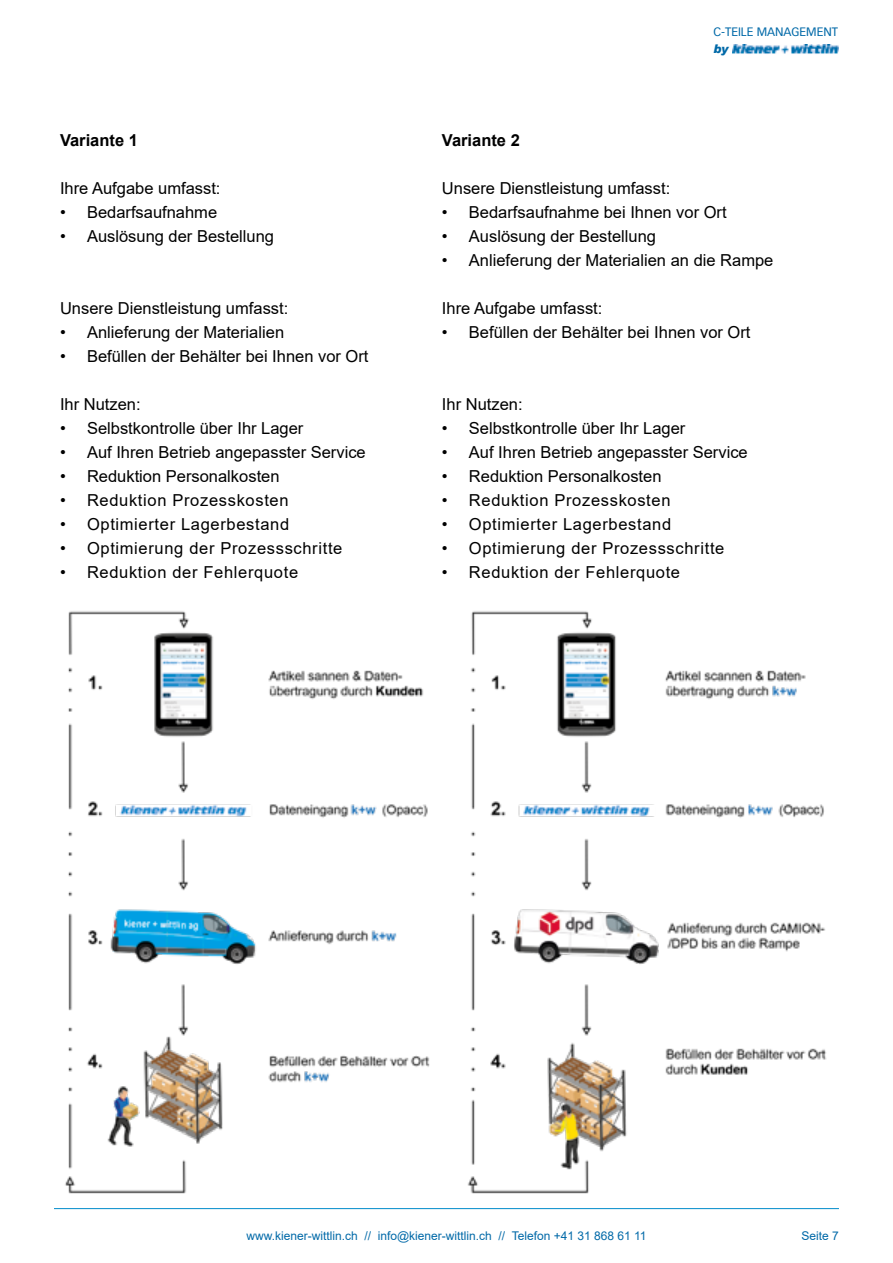
<style>
.page{position:relative;width:893px;height:1263px;background:#fff}
.page>*{position:absolute;margin:0;border:0;box-sizing:border-box;transform-origin:0 0}
.t1{font:16.5px "Arial";color:#000}
.t2{font:16.5px "Arial";letter-spacing:.04em;color:#000}
.t3{font:700 16.5px "Arial";color:#000}
.t4{font:12px "Arial";color:#0069a8}
.t5{font:12px "Vectora LT Std";color:#0069a8}
.t6{font:italic 900 12px "Arial";color:#0069a8}
</style>
<div class="page">
<hr style="left:54px;top:1208px;width:785px;height:1px;background:#008bcb">
<img style="left:732px;top:45px;width:107px;height:9px">
<img style="left:65px;top:611px;width:762px;height:583px">
<p class="t5" style="left:713px;top:25px;width:126px">C-TEILE MANAGEMENT</p>
<p class="t6" style="left:713px;top:41px;width:17px">by</p>
<p class="t3" style="left:60px;top:128px;width:79px">Variante 1</p>
<p class="t3" style="left:442px;top:128px;width:79px">Variante 2</p>
<p class="t1" style="left:60px;top:176px;width:162px">Ihre Aufgabe umfasst:</p>
<p class="t1" style="left:60px;top:200px;width:159px">• Bedarfsaufnahme</p>
<p class="t1" style="left:60px;top:224px;width:216px">• Auslösung der Bestellung</p>
<p class="t1" style="left:442px;top:176px;width:230px">Unsere Dienstleistung umfasst:</p>
<p class="t1" style="left:442px;top:200px;width:286px">• Bedarfsaufnahme bei Ihnen vor Ort</p>
<p class="t1" style="left:442px;top:224px;width:216px">• Auslösung der Bestellung</p>
<p class="t1" style="left:442px;top:248px;width:333px">• Anlieferung der Materialien an die Rampe</p>
<p class="t1" style="left:60px;top:296px;width:230px">Unsere Dienstleistung umfasst:</p>
<p class="t1" style="left:60px;top:320px;width:226px">• Anlieferung der Materialien</p>
<p class="t1" style="left:60px;top:344px;width:310px">• Befüllen der Behälter bei Ihnen vor Ort</p>
<p class="t1" style="left:60px;top:393px;width:82px">Ihr Nutzen:</p>
<p class="t1" style="left:60px;top:417px;width:245px">• Selbstkontrolle über Ihr Lager</p>
<p class="t1" style="left:60px;top:441px;width:307px">• Auf Ihren Betrieb angepasster Service</p>
<p class="t1" style="left:60px;top:465px;width:221px">• Reduktion Personalkosten</p>
<p class="t2" style="left:60px;top:489px;width:230px">• Reduktion Prozesskosten</p>
<p class="t2" style="left:60px;top:513px;width:231px">• Optimierter Lagerbestand</p>
<p class="t2" style="left:60px;top:537px;width:284px">• Optimierung der Prozessschritte</p>
<p class="t2" style="left:60px;top:561px;width:240px">• Reduktion der Fehlerquote</p>
<p class="t1" style="left:442px;top:296px;width:162px">Ihre Aufgabe umfasst:</p>
<p class="t1" style="left:442px;top:321px;width:310px">• Befüllen der Behälter bei Ihnen vor Ort</p>
<p class="t1" style="left:442px;top:393px;width:82px">Ihr Nutzen:</p>
<p class="t1" style="left:442px;top:417px;width:245px">• Selbstkontrolle über Ihr Lager</p>
<p class="t1" style="left:442px;top:441px;width:307px">• Auf Ihren Betrieb angepasster Service</p>
<p class="t1" style="left:442px;top:465px;width:221px">• Reduktion Personalkosten</p>
<p class="t2" style="left:442px;top:489px;width:230px">• Reduktion Prozesskosten</p>
<p class="t2" style="left:442px;top:513px;width:231px">• Optimierter Lagerbestand</p>
<p class="t2" style="left:442px;top:537px;width:284px">• Optimierung der Prozessschritte</p>
<p class="t2" style="left:442px;top:561px;width:240px">• Reduktion der Fehlerquote</p>
<p class="t4" style="left:246px;top:1227px;width:402px">www.kiener-wittlin.ch // info@kiener-wittlin.ch // Telefon +41 31 868 61 11</p>
<p class="t4" style="left:802px;top:1227px;width:39px">Seite 7</p>
</div>
